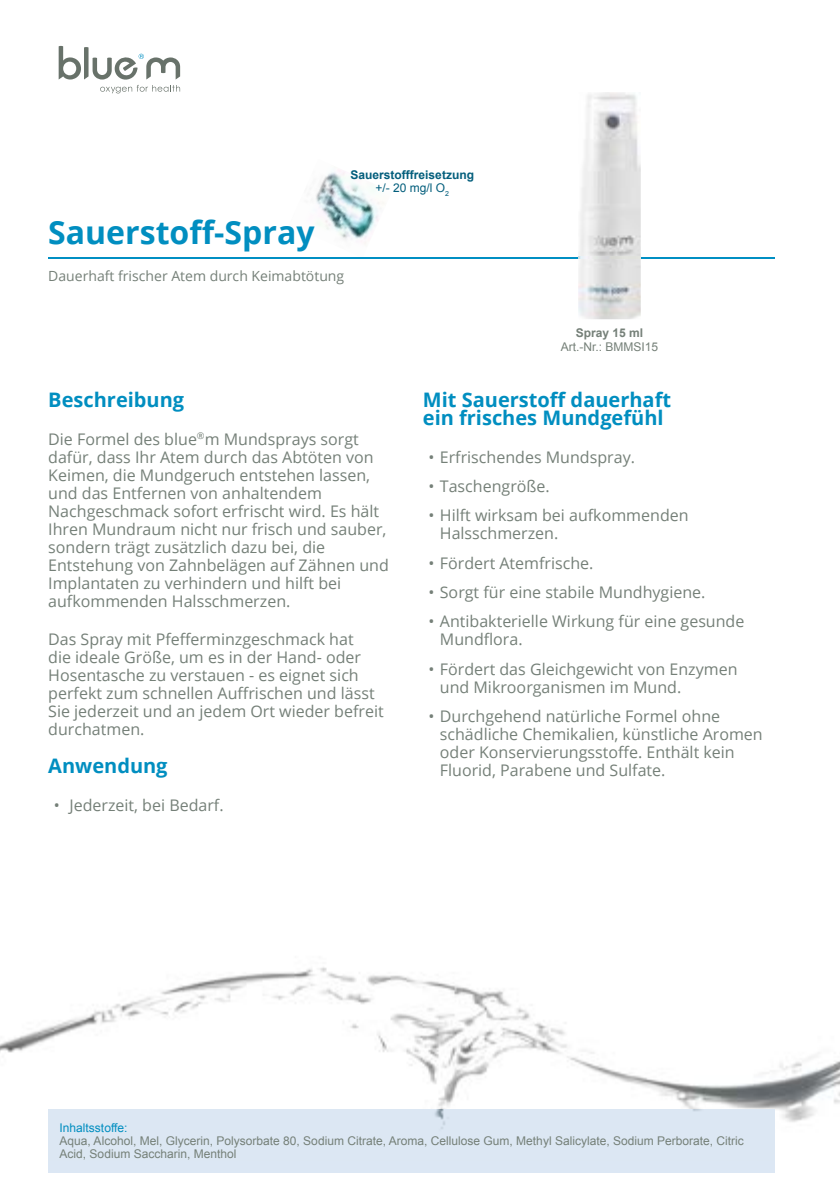
<style>
.page{position:relative;width:840px;height:1191px;background:#fff}
.page>*{position:absolute;margin:0;border:0;box-sizing:border-box;transform-origin:0 0}
.t1{font:700 32px "Open Sans";color:#018ec0}
.t2{font:700 20px/18px "Open Sans";color:#018ec0}
.t3{font:16px/18px "Open Sans";color:#758078}
.t4{font:14px "Open Sans";color:#758078}
.t5{font:12px/13.2px "Arial";color:#758078}
.t6{font:700 12px/13.2px "Arial";color:#035e7c;text-align:center}
.t7{font:12px "Arial";color:#018ec0}
.t8{font:700 12px "Arial";color:#758078}
.s1{font-weight:400}
</style>
<div class="page">
<img style="left:315px;top:170px;width:69px;height:74px">
<img style="left:0;top:967px;width:839px;height:193px">
<hr style="left:48px;top:257px;width:726px;height:2px;background:#008fc3">
<div style="left:48px;top:1160px;width:726px;height:12px;background:#dce7f4"></div>
<div style="left:48px;top:1109px;width:726px;height:51px;background:#dce7f3"></div>
<svg style="left:59px;top:46px;width:121px;height:47px"></svg>
<img style="left:578px;top:92px;width:62px;height:227px">
<img style="left:578px;top:257px;width:62px;height:2px">
<h1 class="t1" style="left:48px;top:210px;width:268px">Sauerstoff-Spray</h1>
<p class="t6" style="left:350px;top:168px;width:125px">Sauerstofffreisetzung <span class="s1">+/- 20 mg/l O</span><sub>2</sub></p>
<p class="t4" style="left:48px;top:266px;width:297px">Dauerhaft frischer Atem durch Keimabtötung</p>
<p class="t2" style="left:48px;top:390px;width:137px">Beschreibung</p>
<p class="t3" style="left:48px;top:429px;width:342px">Die Formel des blue<sup>®</sup>m Mundsprays sorgt dafür, dass Ihr Atem durch das Abtöten von Keimen, die Mundgeruch entstehen lassen, und das Entfernen von anhaltendem Nachgeschmack sofort erfrischt wird. Es hält Ihren Mundraum nicht nur frisch und sauber, sondern trägt zusätzlich dazu bei, die Entstehung von Zahnbelägen auf Zähnen und Implantaten zu verhindern und hilft bei aufkommenden Halsschmerzen.</p>
<p class="t3" style="left:48px;top:629px;width:337px">Das Spray mit Pfefferminzgeschmack hat<br>die ideale Größe, um es in der Hand- oder Hosentasche zu verstauen - es eignet sich perfekt zum schnellen Auffrischen und lässt Sie jederzeit und an jedem Ort wieder befreit durchatmen.</p>
<p class="t2" style="left:48px;top:756px;width:121px">Anwendung</p>
<p class="t3" style="left:54px;top:795px;width:171px">• Jederzeit, bei Bedarf.</p>
<p class="t8" style="left:575px;top:325px;width:69px">Spray 15 ml</p>
<p class="t5" style="left:560px;top:340px;width:99px">Art.-Nr.: BMMSI15</p>
<p class="t2" style="left:422px;top:390px;width:250px">Mit Sauerstoff dauerhaft ein frisches Mundgefühl</p>
<p class="t3" style="left:428px;top:447px;width:208px">• Erfrischendes Mundspray.</p>
<p class="t3" style="left:428px;top:477px;width:123px">• Taschengröße.</p>
<p class="t3" style="left:439px;top:506px;width:250px;text-indent:-11px">• Hilft wirksam bei aufkommenden<br>Halsschmerzen.</p>
<p class="t3" style="left:428px;top:553px;width:166px">• Fördert Atemfrische.</p>
<p class="t3" style="left:428px;top:583px;width:278px">• Sorgt für eine stabile Mundhygiene.</p>
<p class="t3" style="left:439px;top:612px;width:306px;text-indent:-11px">• Antibakterielle Wirkung für eine gesunde<br>Mundflora.</p>
<p class="t3" style="left:439px;top:659px;width:299px;text-indent:-11px">• Fördert das Gleichgewicht von Enzymen und Mikroorganismen im Mund.</p>
<p class="t3" style="left:439px;top:707px;width:324px;text-indent:-11px">• Durchgehend natürliche Formel ohne schädliche Chemikalien, künstliche Aromen oder Konservierungsstoffe. Enthält kein Fluorid, Parabene und Sulfate.</p>
<p class="t7" style="left:60px;top:1119px;width:69px">Inhaltsstoffe:</p>
<p class="t5" style="left:60px;top:1134px;width:685px">Aqua, Alcohol, Mel, Glycerin, Polysorbate 80, Sodium Citrate, Aroma, Cellulose Gum, Methyl Salicylate, Sodium Perborate, Citric<br>Acid, Sodium Saccharin, Menthol</p>
</div>
